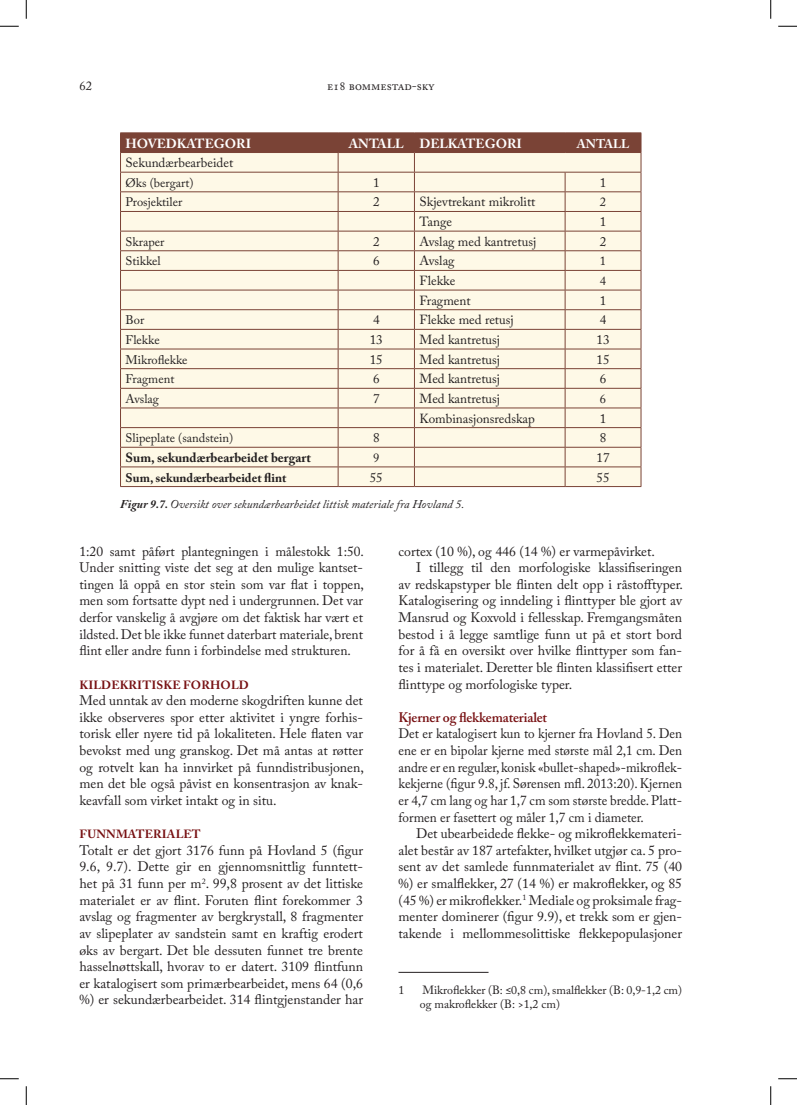
<style>
.page{position:relative;width:797px;height:1105px;background:#fff}
.page>*{position:absolute;margin:0;border:0;box-sizing:border-box;transform-origin:0 0}
.t1{font:13.75px/16.6px "Adobe Caslon Pro";color:#231f20;text-align:justify}
.t2{font:13.75px/16.6px "Adobe Caslon Pro";color:#231f20;text-align:justify;scale:.96 1}
.t3{font:600 13.75px "Adobe Caslon Pro";letter-spacing:-.01em;color:#771012}
.t4{font:13.12px "Adobe Caslon Pro";letter-spacing:-.01em;color:#231f20}
.t5{font:700 13.12px "Adobe Caslon Pro";color:#fff}
.t6{font:700 13.12px "Adobe Caslon Pro";color:#231f20}
.t7{font:12.5px "Adobe Caslon Pro";letter-spacing:-.005em;color:#231f20}
.t8{font:700 12.5px "Adobe Caslon Pro";color:#231f20}
.t9{font:700 12.5px "Adobe Caslon Pro";color:#fff}
.t10{font:11.88px/14.2px "Adobe Caslon Pro";letter-spacing:-.025em;color:#231f20}
.t11{font:italic 11.88px "Adobe Caslon Pro";color:#231f20}
.t12{font:700 11.88px "Adobe Caslon Pro";letter-spacing:.015em;color:#771012}
.s1{font-weight:700}
</style>
<div class="page">
<hr style="left:398px;top:972px;width:90px;height:1px;background:#231f20">
<hr style="left:120px;top:486px;width:218px;height:1px;background:#7a4336">
<hr style="left:338px;top:486px;width:76px;height:1px;background:#7a4336">
<hr style="left:414px;top:486px;width:151px;height:1px;background:#7a4336">
<hr style="left:565px;top:486px;width:76px;height:1px;background:#7a4336">
<svg style="left:120px;top:133px;width:521px;height:353px;background:#efe4d3"></svg>
<svg style="left:0;top:25px;width:19px;height:2px"></svg>
<svg style="left:778px;top:25px;width:19px;height:2px"></svg>
<svg style="left:0;top:1078px;width:19px;height:1px"></svg>
<svg style="left:778px;top:1078px;width:19px;height:1px"></svg>
<svg style="left:25px;top:0;width:2px;height:19px"></svg>
<svg style="left:25px;top:1086px;width:2px;height:19px"></svg>
<svg style="left:770px;top:0;width:1px;height:19px"></svg>
<svg style="left:770px;top:1086px;width:1px;height:19px"></svg>
<p class="t7" style="left:79px;top:78px;width:14px">62</p>
<p class="t7" style="left:327px;top:78px;width:109px">e18 bommestad-sky</p>
<p class="t5" style="left:125px;top:135px;width:127px">HOVEDKATEGORI</p>
<p class="t5" style="left:349px;top:135px;width:175px">ANTALL DELKATEGORI</p>
<p class="t9" style="left:577px;top:136px;width:54px">ANTALL</p>
<p class="t4" style="left:125px;top:155px;width:109px">Sekundærbearbeidet</p>
<p class="t7" style="left:125px;top:175px;width:70px">Øks (bergart)</p>
<p class="t4" style="left:373px;top:175px;width:8px">1</p>
<p class="t4" style="left:599px;top:175px;width:8px">1</p>
<p class="t7" style="left:125px;top:195px;width:58px">Prosjektiler</p>
<p class="t4" style="left:373px;top:194px;width:8px">2</p>
<p class="t4" style="left:419px;top:194px;width:118px">Skjevtrekant mikrolitt</p>
<p class="t7" style="left:600px;top:195px;width:8px">2</p>
<p class="t4" style="left:419px;top:214px;width:34px">Tange</p>
<p class="t4" style="left:599px;top:214px;width:8px">1</p>
<p class="t7" style="left:125px;top:234px;width:40px">Skraper</p>
<p class="t4" style="left:373px;top:234px;width:8px">2</p>
<p class="t4" style="left:419px;top:234px;width:119px">Avslag med kantretusj</p>
<p class="t4" style="left:599px;top:234px;width:8px">2</p>
<p class="t7" style="left:125px;top:254px;width:37px">Stikkel</p>
<p class="t4" style="left:373px;top:253px;width:8px">6</p>
<p class="t4" style="left:419px;top:253px;width:37px">Avslag</p>
<p class="t7" style="left:600px;top:254px;width:8px">1</p>
<p class="t4" style="left:419px;top:273px;width:37px">Flekke</p>
<p class="t7" style="left:600px;top:273px;width:8px">4</p>
<p class="t4" style="left:419px;top:292px;width:53px">Fragment</p>
<p class="t4" style="left:599px;top:292px;width:8px">1</p>
<p class="t7" style="left:125px;top:313px;width:20px">Bor</p>
<p class="t4" style="left:373px;top:312px;width:8px">4</p>
<p class="t4" style="left:419px;top:312px;width:96px">Flekke med retusj</p>
<p class="t4" style="left:599px;top:312px;width:8px">4</p>
<p class="t7" style="left:125px;top:332px;width:36px">Flekke</p>
<p class="t4" style="left:370px;top:332px;width:15px">13</p>
<p class="t4" style="left:419px;top:332px;width:82px">Med kantretusj</p>
<p class="t4" style="left:596px;top:332px;width:15px">13</p>
<p class="t7" style="left:125px;top:352px;width:64px">Mikroflekke</p>
<p class="t4" style="left:370px;top:351px;width:15px">15</p>
<p class="t4" style="left:419px;top:351px;width:82px">Med kantretusj</p>
<p class="t4" style="left:596px;top:351px;width:15px">15</p>
<p class="t7" style="left:125px;top:372px;width:50px">Fragment</p>
<p class="t4" style="left:373px;top:371px;width:8px">6</p>
<p class="t4" style="left:419px;top:371px;width:82px">Med kantretusj</p>
<p class="t4" style="left:599px;top:371px;width:8px">6</p>
<p class="t7" style="left:125px;top:391px;width:35px">Avslag</p>
<p class="t4" style="left:373px;top:391px;width:8px">7</p>
<p class="t4" style="left:419px;top:391px;width:82px">Med kantretusj</p>
<p class="t7" style="left:600px;top:391px;width:8px">6</p>
<p class="t4" style="left:419px;top:410px;width:117px">Kombinasjonsredskap</p>
<p class="t4" style="left:599px;top:410px;width:8px">1</p>
<p class="t7" style="left:125px;top:431px;width:109px">Slipeplate (sandstein)</p>
<p class="t4" style="left:373px;top:430px;width:8px">8</p>
<p class="t4" style="left:599px;top:430px;width:8px">8</p>
<p class="t6" style="left:125px;top:450px;width:187px">Sum, sekundærbearbeidet bergart</p>
<p class="t7" style="left:373px;top:450px;width:8px">9</p>
<p class="t4" style="left:596px;top:450px;width:15px">17</p>
<p class="t8" style="left:125px;top:470px;width:162px">Sum, sekundærbearbeidet flint</p>
<p class="t4" style="left:370px;top:469px;width:15px">55</p>
<p class="t4" style="left:596px;top:469px;width:15px">55</p>
<p class="t11" style="left:120px;top:497px;width:346px"><span class="s1">Figur 9.7.</span> Oversikt over sekundærbearbeidet littisk materiale fra Hovland 5.</p>
<p class="t1" style="left:79px;top:542px;width:286px">1:20 samt påført plantegningen i målestokk 1:50.<br>Under snitting viste det seg at den mulige kantset&shy;tingen lå oppå en stor stein som var flat i toppen, men som fortsatte dypt ned i undergrunnen. Det var derfor vanskelig å avgjøre om det faktisk har vært et ildsted. Det ble ikke funnet daterbart materiale, brent flint eller andre funn i forbindelse med strukturen.</p>
<p class="t12" style="left:79px;top:677px;width:171px">KILDEKRITISKE FORHOLD</p>
<p class="t1" style="left:79px;top:692px;width:286px">Med unntak av den moderne skogdriften kunne det ikke observeres spor etter aktivitet i yngre forhis&shy;torisk eller nyere tid på lokaliteten. Hele flaten var bevokst med ung granskog. Det må antas at røtter og rotvelt kan ha innvirket på funndistribusjonen, men det ble også påvist en konsentrasjon av knak&shy;keavfall som virket intakt og in situ.</p>
<p class="t12" style="left:79px;top:827px;width:123px">FUNNMATERIALET</p>
<p class="t1" style="left:79px;top:842px;width:285px">Totalt er det gjort 3176 funn på Hovland 5 (figur 9.6, 9.7). Dette gir en gjennomsnittlig funntett&shy;het på 31 funn per m<sup>2</sup>. 99,8 prosent av det littiske materialet er av flint. Foruten flint forekommer 3 avslag og fragmenter av bergkrystall, 8 fragmenter av slipeplater av sandstein samt en kraftig erodert øks av bergart. Det ble dessuten funnet tre brente hasselnøttskall, hvorav to er datert. 3109 flintfunn er katalogisert som primærbearbeidet, mens 64 (0,6 %) er sekundærbearbeidet. 314 flintgjenstander har</p>
<p class="t1" style="left:398px;top:542px;width:258px">cortex (10 %), og 446 (14 %) er varmepåvirket.</p>
<p class="t1" style="left:416px;top:559px;width:267px">I tillegg til den morfologiske klassifiseringen</p>
<p class="t1" style="left:398px;top:576px;width:286px">av redskapstyper ble flinten delt opp i råstofftyper.</p>
<p class="t1" style="left:398px;top:592px;width:285px">Katalogisering og inndeling i flinttyper ble gjort av</p>
<p class="t1" style="left:398px;top:609px;width:285px">Mansrud og Koxvold i fellesskap. Fremgangsmåten</p>
<p class="t1" style="left:398px;top:625px;width:285px">bestod i å legge samtlige funn ut på et stort bord</p>
<p class="t1" style="left:398px;top:642px;width:285px">for å få en oversikt over hvilke flinttyper som fan-</p>
<p class="t1" style="left:398px;top:659px;width:285px">tes i materialet. Deretter ble flinten klassifisert etter</p>
<p class="t1" style="left:398px;top:675px;width:175px">flinttype og morfologiske typer.</p>
<p class="t3" style="left:398px;top:709px;width:150px">Kjerner og flekkematerialet</p>
<p class="t2" style="left:398px;top:725px;width:297px">Det er katalogisert kun to kjerner fra Hovland 5. Den ene er en bipolar kjerne med største mål 2,1 cm. Den andre er en regulær, konisk «bullet-shaped»-mikroflek&shy;kekjerne (figur 9.8, jf. Sørensen mfl. 2013:20). Kjernen er 4,7 cm lang og har 1,7 cm som største bredde. Platt&shy;formen er fasettert og måler 1,7 cm i diameter.</p>
<p class="t1" style="left:398px;top:825px;width:285px;text-indent:18px">Det ubearbeidede flekke- og mikroflekkemateri&shy;alet består av 187 artefakter, hvilket utgjør ca. 5 pro&shy;sent av det samlede funnmaterialet av flint. 75 (40 %) er smalflekker, 27 (14 %) er makroflekker, og 85 (45 %) er mikroflekker.<sup>1</sup> Mediale og proksimale frag&shy;menter dominerer (figur 9.9), et trekk som er gjen&shy;takende i mellommesolittiske flekkepopulasjoner</p>
<p class="t10" style="left:398px;top:982px;width:7px">1</p>
<p class="t10" style="left:420px;top:982px;width:264px">Mikroflekker (B: ≤0,8 cm), smalflekker (B: 0,9-1,2 cm) og makroflekker (B: &gt;1,2 cm)</p>
</div>
